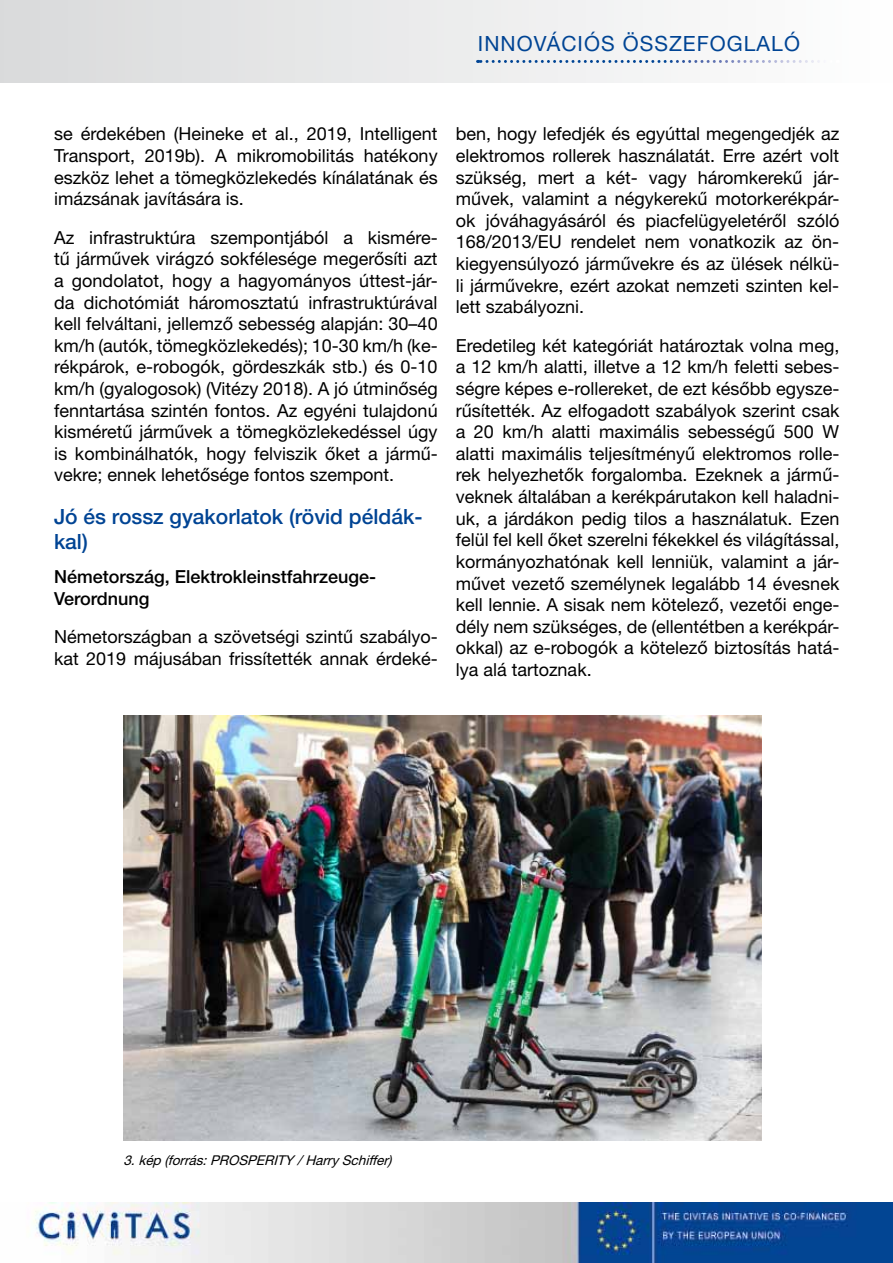
<style>
.page{position:relative;width:893px;height:1263px;background:#fff}
.page>*{position:absolute;margin:0;border:0;box-sizing:border-box;transform-origin:0 0}
.t1{font:500 21px/25.2px "Helvetica Neue LT Pro";color:#004494}
.t2{font:21px "Helvetica Neue LT Pro";letter-spacing:.05em;color:#004494}
.t3{font:18px/21.6px "Helvetica Neue LT Pro";color:#000;text-align:justify}
.t4{font:500 18px/21.6px "Helvetica Neue LT Pro";color:#000}
.t5{font:italic 13.5px "Helvetica Neue LT Pro";color:#000}
</style>
<div class="page">
<img style="left:33px;top:1203px;width:860px;height:60px">
<div style="left:0;top:0;width:893px;height:82px;background:linear-gradient(to right,#d9dadb,#fefefe)"></div>
<svg style="left:477px;top:60px;width:354px;height:3px"></svg>
<img style="left:123px;top:715px;width:638px;height:426px">
<p class="t2" style="left:478px;top:31px;width:324px">Innováci ós összefoglaló</p>
<p class="t3" style="left:54px;top:123px;width:385px">se érdekében (Heineke et al., 2019, Intelligent Transport, 2019b). A mikromobilitás hatékony eszköz lehet a tömegközlekedés kínálatának és imázsának javítására is.</p>
<p class="t3" style="left:54px;top:226px;width:385px">Az infrastruktúra szempontjából a kismére&shy;tű járművek virágzó sokfélesége megerősíti azt a gondolatot, hogy a hagyományos úttest-jár&shy;da dichotómiát háromosztatú infrastruktúrával kell felváltani, jellemző sebesség alapján: 30–40 km/h (autók, tömegközlekedés); 10-30 km/h (ke&shy;rékpárok, e-robogók, gördeszkák stb.) és 0-10 km/h (gyalogosok) (Vitézy 2018). A jó útminőség fenntartása szintén fontos. Az egyéni tulajdonú kisméretű járművek a tömegközlekedéssel úgy is kombinálhatók, hogy felviszik őket a jármű&shy;vekre; ennek lehetősége fontos szempont.</p>
<p class="t1" style="left:54px;top:503px;width:370px">Jó és rossz gyakorlatok (rövid példák&shy;kal)</p>
<p class="t4" style="left:54px;top:566px;width:324px">Németország, Elektrokleinstfahrzeuge-<br>Verordnung</p>
<p class="t3" style="left:54px;top:626px;width:385px">Németországban a szövetségi szintű szabályo&shy;kat 2019 májusában frissítették annak érdeké-</p>
<p class="t3" style="left:456px;top:123px;width:385px">ben, hogy lefedjék és egyúttal megengedjék az elektromos rollerek használatát. Erre azért volt szükség, mert a két- vagy háromkerekű jár&shy;művek, valamint a négykerekű motorkerékpár&shy;ok jóváhagyásáról és piacfelügyeletéről szóló 168/2013/EU rendelet nem vonatkozik az ön&shy;kiegyensúlyozó járművekre és az ülések nélkü&shy;li járművekre, ezért azokat nemzeti szinten kel&shy;lett szabályozni.</p>
<p class="t3" style="left:456px;top:334px;width:385px">Eredetileg két kategóriát határoztak volna meg, a 12 km/h alatti, illetve a 12 km/h feletti sebes&shy;ségre képes e-rollereket, de ezt később egysze&shy;rűsítették. Az elfogadott szabályok szerint csak a 20 km/h alatti maximális sebességű 500 W alatti maximális teljesítményű elektromos rolle&shy;rek helyezhetők forgalomba. Ezeknek a jármű&shy;veknek általában a kerékpárutakon kell haladni&shy;uk, a járdákon pedig tilos a használatuk. Ezen felül fel kell őket szerelni fékekkel és világítással, kormányozhatónak kell lenniük, valamint a jár&shy;művet vezető személynek legalább 14 évesnek kell lennie. A sisak nem kötelező, vezetői enge&shy;dély nem szükséges, de (ellentétben a kerékpár&shy;okkal) az e-robogók a kötelező biztosítás hatá&shy;lya alá tartoznak.</p>
<p class="t5" style="left:123px;top:1152px;width:270px">3.kép (forrás:PROSPERITY /HarrySchiffer)</p>
</div>
